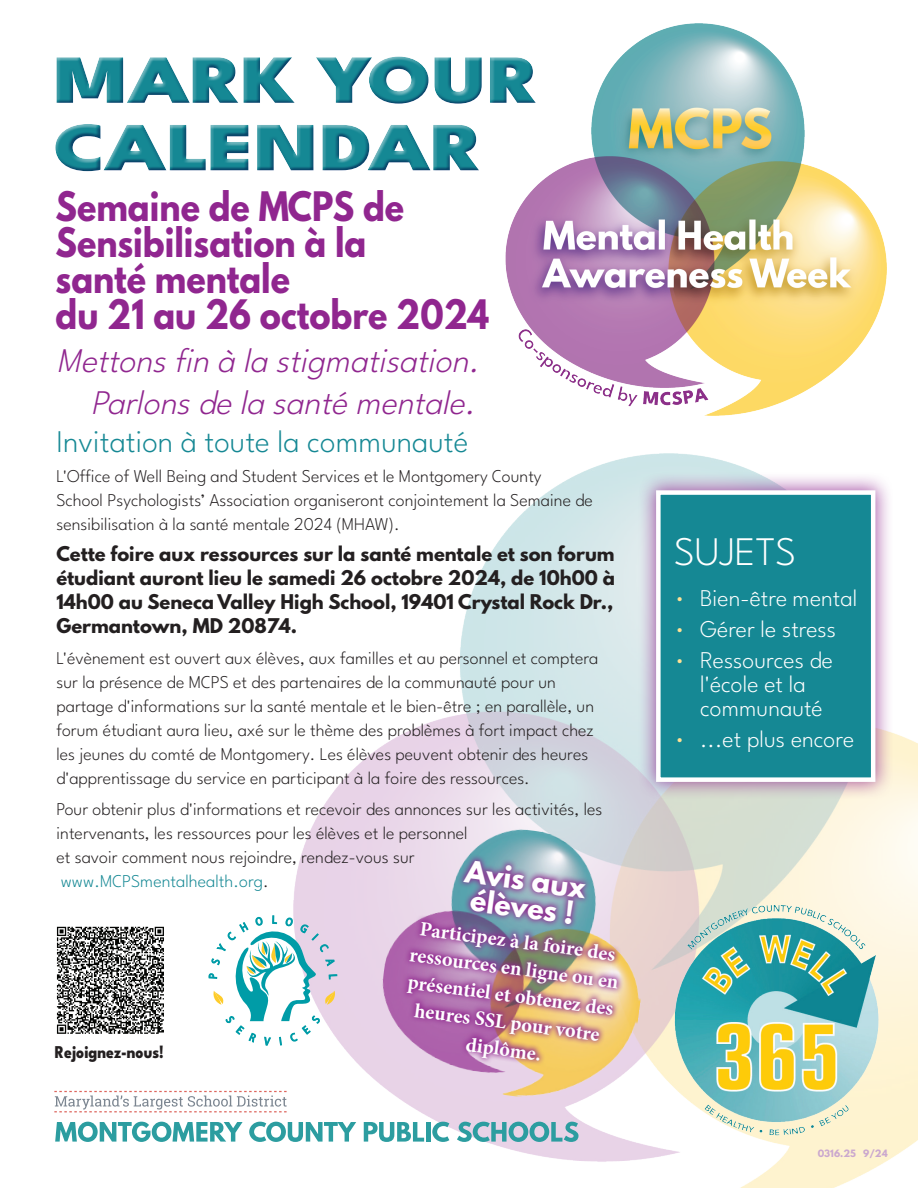
<style>
.page{position:relative;width:918px;height:1188px;background:#fff}
.page>*{position:absolute;margin:0;border:0;box-sizing:border-box;transform-origin:0 0}
.t1{font:300 40.5px "League Spartan";color:#fff}
.t2{font:700 36px/36px "League Spartan";color:#90268f;scale:.89 1}
.t3{font:italic 300 34.5px/41.4px "League Spartan";color:#90268f;text-align:right}
.t4{font:300 31.5px "League Spartan";color:#158894}
.t5{font:700 27.15px/27.2px "League Spartan";color:#fff;text-align:center}
.t6{font:300 24px/24px "League Spartan";color:#fff}
.t7{font:700 20.4px/27.2px "Minion Pro";color:#fff;text-align:center}
.t8{font:300 18px/24px "League Spartan";color:#231f20}
.t9{font:700 18px/24px "League Spartan";color:#231f20;text-align:justify}
.t10{font:800 18px "League Spartan";color:#231f20;scale:.86 1}
.t11{font:700 9px "League Spartan";color:#cba8ce}
.s1{color:#158894}
.s2{color:#ffe194}
</style>
<div class="page">
<img style="left:505px;top:24px;width:382px;height:391px">
<img style="left:293px;top:454px;width:625px;height:734px">
<div style="left:637px;top:471px;width:257px;height:330px;background:#90268f;opacity:.75"></div>
<div style="left:658px;top:493px;width:215px;height:287px;background:#158894"></div>
<div style="left:656px;top:490px;width:219px;height:292px;border:4px solid #fff"></div>
<div style="left:55px;top:122px;width:425px;height:50px;background:#253f8e;opacity:.64"></div>
<div style="left:54px;top:52px;width:483px;height:52px;background:#fff"></div>
<div style="left:54px;top:55px;width:483px;height:49px;background:#253f8e;opacity:.64"></div>
<svg style="left:55px;top:1122px;width:188px;height:20px"></svg>
<svg style="left:249px;top:1122px;width:107px;height:20px"></svg>
<svg style="left:364px;top:1122px;width:60px;height:20px"></svg>
<hr style="left:426px;top:1122px;width:4px;height:20px;background:#2c9da0">
<svg style="left:432px;top:1122px;width:17px;height:20px"></svg>
<svg style="left:457px;top:1122px;width:122px;height:20px"></svg>
<svg style="left:54px;top:1091px;width:233px;height:21px"></svg>
<img style="left:638px;top:882px;width:278px;height:271px">
<img style="left:370px;top:814px;width:291px;height:297px">
<img style="left:390px;top:846px;width:249px;height:236px">
<svg style="left:56px;top:926px;width:108px;height:108px"></svg>
<svg style="left:209px;top:916px;width:128px;height:133px"></svg>
<h2 class="t2" style="left:56px;top:188px;width:489px">Semaine de MCPS de<br>Sensibilisation à la<br>santé mentale<br>du 21 au 26 octobre 2024</h2>
<h3 class="t3" style="left:57px;top:337px;width:434px">Mettonsfinàlastigmatisation.<br>Parlonsdelasantémentale.</h3>
<h3 class="t4" style="left:56px;top:417px;width:413px">Invitation à toute la communauté</h3>
<p class="t8" style="left:56px;top:463px;width:538px">L'Office of Well Being and Student Services et le Montgomery County<br>School Psychologists’ Association organiseront conjointement la Semaine de sensibilisation à la santé mentale 2024 (MHAW).</p>
<p class="t9" style="left:56px;top:542px;width:560px">Cette foire aux ressources sur la santé mentale et son forum étudiant auront lieu le samedi 26 octobre 2024, de 10h00 à 14h00 au Seneca Valley High School, 19401 Crystal Rock Dr., Germantown, MD 20874.</p>
<p class="t8" style="left:56px;top:644px;width:544px">L'évènement est ouvert aux élèves, aux familles et au personnel et comptera sur la présence de MCPS et des partenaires de la communauté pour un partage d'informations sur la santé mentale et le bien-être ; en parallèle, un forum étudiant aura lieu, axé sur le thème des problèmes à fort impact chez les jeunes du comté de Montgomery. Les élèves peuvent obtenir des heures d'apprentissage du service en participant à la foire des ressources.</p>
<p class="t8" style="left:56px;top:795px;width:548px">Pour obtenir plus d'informations et recevoir des annonces sur les activités, les intervenants, les ressources pour les élèves et le personnel<br>et savoir comment nous rejoindre, rendez-vous sur <span class="s1">www.MCPSmentalhealth.org</span>.</p>
<h3 class="t5" style="left:468px;top:857px;width:123px;rotate:8deg">Avis aux élèves !</h3>
<p class="t7" style="left:416px;top:913px;width:212px;rotate:8deg">Participez à la foire des ressources en ligne ou en présentiel et obtenez des heures SSL pour votre diplôme.</p>
<p class="t10" style="left:55px;top:1036px;width:128px">Rejoignez-nous!</p>
<h1 class="t1" style="left:674px;top:520px;width:124px">SUJETS</h1>
<h3 class="t6" style="left:674px;top:584px;width:185px"><span class="s2">•</span> Bien-être mental</h3>
<h3 class="t6" style="left:674px;top:615px;width:164px"><span class="s2">•</span> Gérer le stress</h3>
<h3 class="t6" style="left:700px;top:646px;width:134px;text-indent:-26px"><span class="s2">•</span> Ressources de l'école et la communauté</h3>
<h3 class="t6" style="left:674px;top:724px;width:182px"><span class="s2">•</span> ...et plus encore</h3>
<p class="t11" style="left:818px;top:1146px;width:71px">0316.25 9/24</p>
</div>
